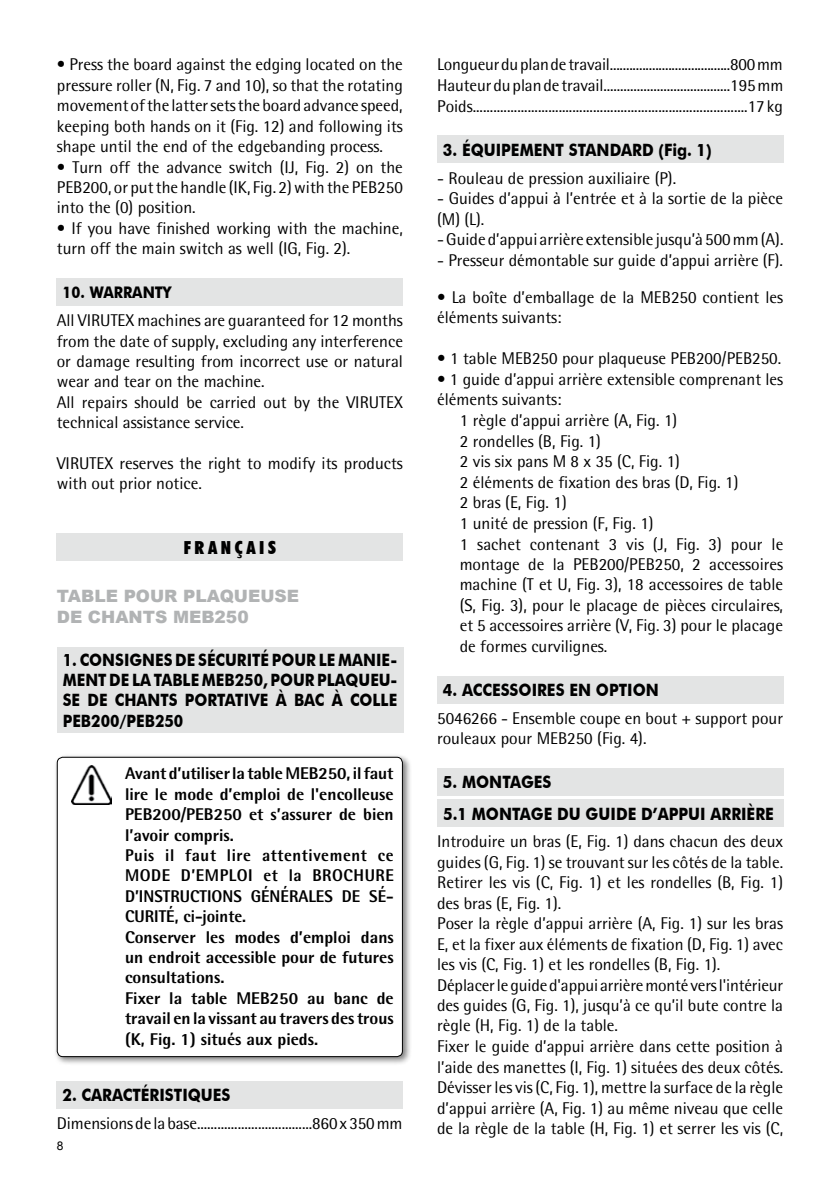
<style>
.page{position:relative;width:840px;height:1191px;background:#fff}
.page>*{position:absolute;margin:0;border:0;box-sizing:border-box;transform-origin:0 0}
.t1{font:900 condensed 18px "Futura BT";letter-spacing:.2em;color:#000}
.t2{font:17px/20.4px "Rotis Semi Sans";color:#000}
.t3{font:800 17px/20.4px "Rotis Semi Sans";color:#000}
.t4{font:700 17px/20.4px "Futura BT";color:#000;text-align:justify;scale:.89 1}
.t5{font:700 17px/31px "Futura BT";color:#000;scale:.9 1}
.t6{font:900 17px/20.4px "Arial";color:#b1b3b4}
.t7{font:700 16px "Futura BT";color:#000;scale:.9 1}
.t8{font:12px "Arial";color:#000}
</style>
<div class="page">
<div style="left:57px;top:278px;width:345px;height:28px;background:#e3e4e4"></div>
<div style="left:57px;top:533px;width:345px;height:28px;background:#e3e4e4"></div>
<div style="left:57px;top:646px;width:346px;height:86px;background:#e3e4e4"></div>
<div style="left:53px;top:753px;width:359px;height:313px;background:#000;opacity:.5"></div>
<div style="left:57px;top:757px;width:345px;height:299px;background:#fff;border-radius:6px"></div>
<img style="left:72px;top:765px;width:39px;height:39px">
<div style="left:57px;top:756px;width:345px;height:301px;border:1px solid #000;border-radius:6px"></div>
<div style="left:57px;top:1081px;width:345px;height:27px;background:#e3e4e4"></div>
<div style="left:437px;top:136px;width:345px;height:27px;background:#e3e4e4"></div>
<div style="left:437px;top:675px;width:345px;height:28px;background:#e3e4e4"></div>
<div style="left:437px;top:768px;width:345px;height:27px;background:#e3e4e4"></div>
<div style="left:437px;top:799px;width:345px;height:27px;background:#e3e4e4"></div>
<p class="t2" style="left:57px;top:54px;width:347px;text-align:justify">• Press the board against the edging located on the pressure roller (N, Fig. 7 and 10), so that the rotating movement of the latter sets the board advance speed, keeping both hands on it (Fig. 12) and following its shape until the end of the edgebanding process.</p>
<p class="t2" style="left:57px;top:156px;width:347px;text-align:justify">• Turn off the advance switch (IJ, Fig. 2) on the PEB200, or put the handle (IK, Fig. 2) with the PEB250 into the (0) position.</p>
<p class="t2" style="left:57px;top:218px;width:347px">• If you have finished working with the machine, turn off the main switch as well (IG, Fig. 2).</p>
<p class="t7" style="left:63px;top:283px;width:122px">10. WARRANTY</p>
<p class="t2" style="left:57px;top:310px;width:347px">All VIRUTEX machines are guaranteed for 12 months from the date of supply, excluding any interference or damage resulting from incorrect use or natural wear and tear on the machine.<br>All repairs should be carried out by the VIRUTEX technical assistance service.</p>
<p class="t2" style="left:57px;top:453px;width:347px">VIRUTEX reserves the right to modify its products with out prior notice.</p>
<p class="t1" style="left:184px;top:537px;width:94px">FRANÇAIS</p>
<p class="t6" style="left:57px;top:585px;width:244px">TABLE POUR PLAQUEUSE<br>DE CHANTS MEB250</p>
<p class="t4" style="left:63px;top:649px;width:377px">1. CONSIGNES DE SÉCURITÉ POUR LE MANIE-MENT DE LA TABLE MEB250, POUR PLAQUEU-SE DE CHANTS PORTATIVE À BAC À COLLE PEB200/PEB250</p>
<p class="t3" style="left:125px;top:763px;width:270px">Avant d’utiliser la table MEB250, il faut lire le mode d’emploi de l'encolleuse<br>PEB200/PEB250 et s’assurer de bien l’avoir compris.<br>Puis il faut lire attentivement ce<br>MODE D’EMPLOI et la BROCHURE<br>D’INSTRUCTIONS GÉNÉRALES DE SÉ-<br>CURITÉ, ci-jointe.<br>Conserver les modes d’emploi dans un endroit accessible pour de futures consultations.<br>Fixer la table MEB250 au banc de travail en la vissant au travers des trous (K, Fig. 1) situés aux pieds.</p>
<p class="t5" style="left:62px;top:1079px;width:188px">2. CARACTÉRISTIQUES</p>
<p class="t2" style="left:57px;top:1112px;width:347px">Dimensions de la base..................................860 x 350 mm</p>
<p class="t8" style="left:57px;top:1138px;width:8px">8</p>
<p class="t2" style="left:437px;top:54px;width:347px;text-align:justify">Longueur du plan de travail.....................................800 mm Hauteur du plan de travail......................................195 mm Poids................................................................................17 kg</p>
<p class="t5" style="left:442px;top:134px;width:300px">3. ÉQUIPEMENT STANDARD (Fig. 1)</p>
<p class="t2" style="left:437px;top:168px;width:240px">- Rouleau de pression auxiliaire (P).</p>
<p class="t2" style="left:437px;top:188px;width:347px">- Guides d’appui à l’entrée et à la sortie de la pièce (M) (L).</p>
<p class="t2" style="left:437px;top:229px;width:347px">- Guide d’appui arrière extensible jusqu’à 500 mm (A).</p>
<p class="t2" style="left:437px;top:250px;width:347px">- Presseur démontable sur guide d’appui arrière (F).</p>
<p class="t2" style="left:437px;top:287px;width:347px">• La boîte d’emballage de la MEB250 contient les éléments suivants:</p>
<p class="t2" style="left:437px;top:348px;width:345px">• 1 table MEB250 pour plaqueuse PEB200/PEB250.</p>
<p class="t2" style="left:437px;top:369px;width:347px">• 1 guide d’appui arrière extensible comprenant les</p>
<p class="t2" style="left:437px;top:389px;width:126px">éléments suivants:</p>
<p class="t2" style="left:459px;top:410px;width:219px">1 règle d’appui arrière (A, Fig. 1)</p>
<p class="t2" style="left:459px;top:430px;width:143px">2 rondelles (B, Fig. 1)</p>
<p class="t2" style="left:459px;top:451px;width:221px">2 vis six pans M 8 x 35 (C, Fig. 1)</p>
<p class="t2" style="left:459px;top:472px;width:280px">2 éléments de fixation des bras (D, Fig. 1)</p>
<p class="t2" style="left:459px;top:492px;width:108px">2 bras (E, Fig. 1)</p>
<p class="t2" style="left:459px;top:513px;width:195px">1 unité de pression (F, Fig. 1)</p>
<p class="t2" style="left:459px;top:533px;width:325px">1 sachet contenant 3 vis (J, Fig. 3) pour le</p>
<p class="t2" style="left:459px;top:554px;width:325px">montage de la PEB200/PEB250, 2 accessoires</p>
<p class="t2" style="left:459px;top:574px;width:325px">machine (T et U, Fig. 3), 18 accessoires de table</p>
<p class="t2" style="left:459px;top:595px;width:325px">(S, Fig. 3), pour le placage de pièces circulaires,</p>
<p class="t2" style="left:459px;top:615px;width:325px">et 5 accessoires arrière (V, Fig. 3) pour le placage</p>
<p class="t2" style="left:459px;top:635px;width:149px">de formes curvilignes.</p>
<p class="t5" style="left:442px;top:674px;width:241px">4. ACCESSOIRES EN OPTION</p>
<p class="t2" style="left:437px;top:707px;width:347px">5046266 - Ensemble coupe en bout + support pour rouleaux pour MEB250 (Fig. 4).</p>
<p class="t5" style="left:442px;top:767px;width:369px">5. MONTAGES<br>5.1 MONTAGE DU GUIDE D’APPUI ARRIÈRE</p>
<p class="t2" style="left:437px;top:831px;width:347px">Introduire un bras (E, Fig. 1) dans chacun des deux guides (G, Fig. 1) se trouvant sur les côtés de la table.<br>Retirer les vis (C, Fig. 1) et les rondelles (B, Fig. 1) des bras (E, Fig. 1).<br>Poser la règle d’appui arrière (A, Fig. 1) sur les bras E, et la fixer aux éléments de fixation (D, Fig. 1) avec les vis (C, Fig. 1) et les rondelles (B, Fig. 1).<br>Déplacer le guide d'appui arrière monté vers l'intérieur des guides (G, Fig. 1), jusqu’à ce qu’il bute contre la règle (H, Fig. 1) de la table.<br>Fixer le guide d’appui arrière dans cette position à l’aide des manettes (I, Fig. 1) situées des deux côtés.<br>Dévisser les vis (C, Fig. 1), mettre la surface de la règle d’appui arrière (A, Fig. 1) au même niveau que celle de la règle de la table (H, Fig. 1) et serrer les vis (C,</p>
</div>
